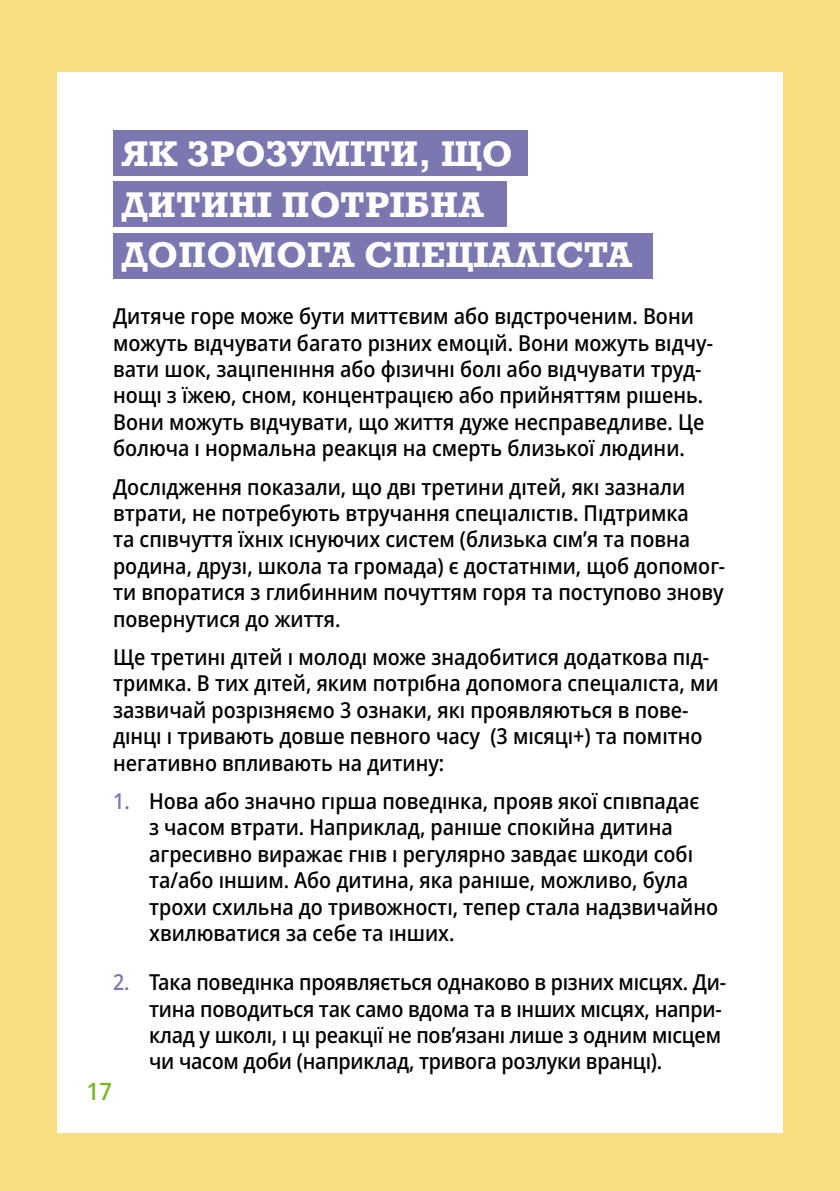
<style>
.page{position:relative;width:840px;height:1191px;background:#fff}
.page>*{position:absolute;margin:0;border:0;box-sizing:border-box;transform-origin:0 0}
.t1{font:700 33.6px/50.2px "Rockwell Nova";letter-spacing:.01em;color:#fff}
.t2{font:500 24px "Noto Sans Display";color:#7ab929}
.t3{font:500 22px/26.4px "Noto Sans Display";color:#000;scale:.95 1}
.s1{color:#7b78b1}
</style>
<div class="page">
<div style="left:0;top:0;width:839px;height:1191px;background:#fbde81"></div>
<div style="left:57px;top:72px;width:725px;height:1060px;background:#fff"></div>
<div style="left:113px;top:130px;width:414px;height:46px;background:#7b78b1"></div>
<div style="left:113px;top:181px;width:393px;height:46px;background:#7b78b1"></div>
<div style="left:113px;top:233px;width:539px;height:45px;background:#7b78b1"></div>
<h1 class="t1" style="left:122px;top:128px;width:511px">ЯК ЗРОЗУМІТИ, ЩО<br>ДИТИНІ ПОТРІБНА<br>ДОПОМОГА СПЕЦІАЛІСТА</h1>
<p class="t3" style="left:113px;top:303px;width:632px">Дитяче горе може бути миттєвим або відстроченим. Вони можуть відчувати багато різних емоцій. Вони можуть відчу&shy;вати шок, заціпеніння або фізичні болі або відчувати труд&shy;нощі з їжею, сном, концентрацією або прийняттям рішень.<br>Вони можуть відчувати, що життя дуже несправедливе. Це болюча і нормальна реакція на смерть близької людини.</p>
<p class="t3" style="left:113px;top:474px;width:645px">Дослідження показали, що дві третини дітей, які зазнали втрати, не потребують втручання спеціалістів. Підтримка<br>та співчуття їхніх існуючих систем (близька сім’я та повна родина, друзі, школа та громада) є достатніми, щоб допомог&shy;ти впоратися з глибинним почуттям горя та поступово знову повернутися до життя.</p>
<p class="t3" style="left:113px;top:644px;width:638px">Ще третині дітей і молоді може знадобитися додаткова під&shy;тримка. В тих дітей, яким потрібна допомога спеціаліста, ми зазвичай розрізняємо 3 ознаки, які проявляються в пове&shy;дінці і тривають довше певного часу (3 місяці+) та помітно негативно впливають на дитину:</p>
<p class="t3" style="left:149px;top:788px;width:600px;text-indent:-36px"><span class="s1">1.</span> Нова або значно гірша поведінка, прояв якої співпадає<br>з часом втрати. Наприклад, раніше спокійна дитина агресивно виражає гнів і регулярно завдає шкоди собі та/або іншим. Або дитина, яка раніше, можливо, була трохи схильна до тривожності, тепер стала надзвичайно хвилюватися за себе та інших.</p>
<p class="t3" style="left:149px;top:969px;width:608px;text-indent:-36px"><span class="s1">2.</span> Така поведінка проявляється однаково в різних місцях. Ди&shy;тина поводиться так само вдома та в інших місцях, напри&shy;клад у школі, і ці реакції не пов’язані лише з одним місцем чи часом доби (наприклад, тривога розлуки вранці).</p>
<p class="t2" style="left:86px;top:1074px;width:27px">17</p>
</div>
